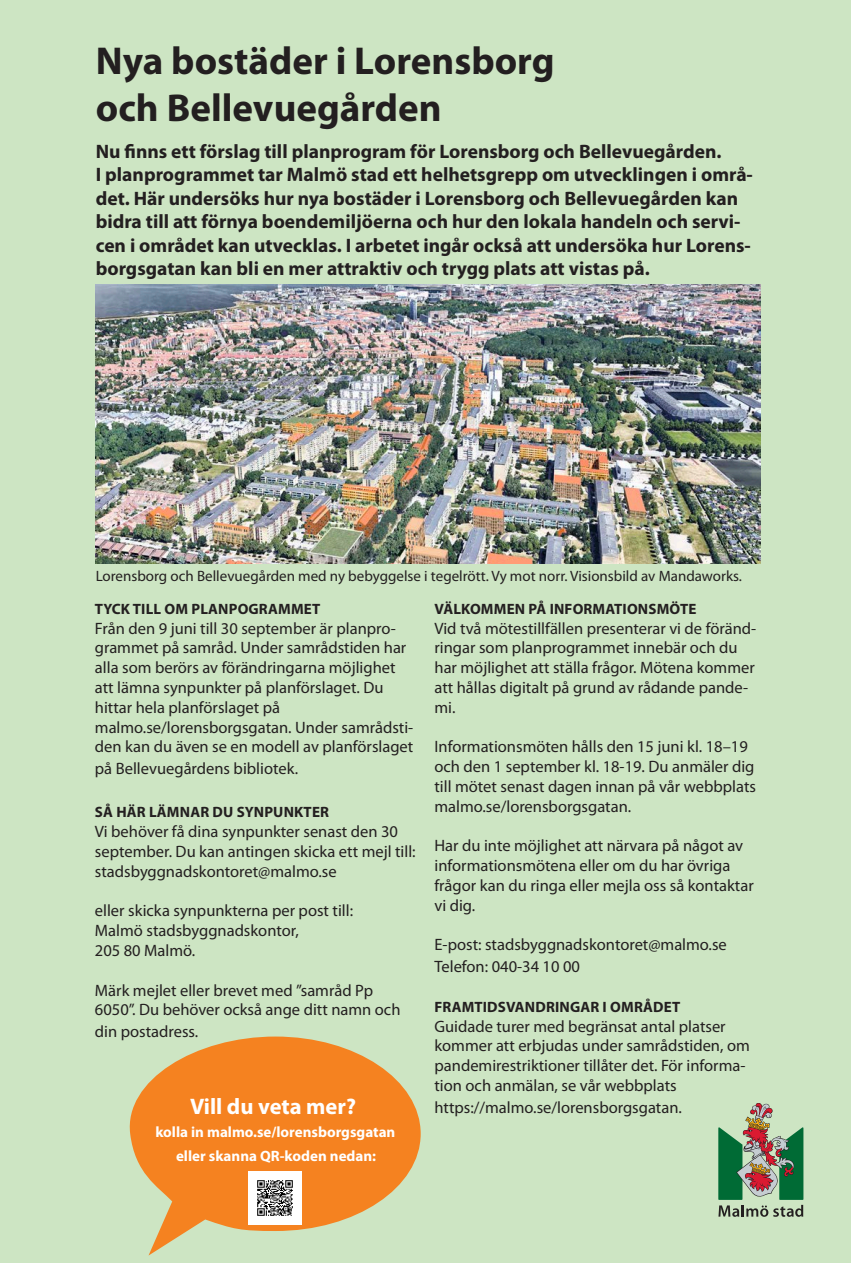
<style>
.page{position:relative;width:851px;height:1263px;background:#fff}
.page>*{position:absolute;margin:0;border:0;box-sizing:border-box;transform-origin:0 0}
.t1{font:700 39px "Myriad Pro";color:#231f20}
.Pratbubbla{font:700 22.5px "Myriad Pro";color:#fff}
.t2{font:700 19.5px/23.4px "Myriad Pro";color:#231f20}
.t3{font:16.5px/19.8px "Myriad Pro";color:#231f20}
.t4{font:700 15px "Myriad Pro";letter-spacing:.01em;color:#231f20}
.t5{font:15px "Myriad Pro";color:#231f20}
.Pratbubbla-2{font:700 15px "Myriad Pro";color:#fff}
</style>
<div class="page">
<div style="left:0;top:0;width:850px;height:1263px;background:#cde5c3"></div>
<svg style="left:129px;top:1036px;width:291px;height:219px;fill:#f58220"></svg>
<img style="left:248px;top:1171px;width:54px;height:54px">
<svg style="left:718px;top:1103px;width:85px;height:114px"></svg>
<img style="left:96px;top:285px;width:664px;height:279px">
<p class="t1" style="left:96px;top:35px;width:460px">Nya bostäder i Lorensborg</p>
<p class="t1" style="left:96px;top:82px;width:347px">och Bellevuegården</p>
<p class="t2" style="left:96px;top:139px;width:627px">Nu finns ett förslag till planprogram för Lorensborg och Bellevuegården.</p>
<p class="t2" style="left:96px;top:162px;width:658px">I planprogrammet tar Malmö stad ett helhetsgrepp om utvecklingen i områ&shy;det. Här undersöks hur nya bostäder i Lorensborg och Bellevuegården kan bidra till att förnya boendemiljöerna och hur den lokala handeln och servi&shy;cen i området kan utvecklas. I arbetet ingår också att undersöka hur Lorens&shy;borgsgatan kan bli en mer attraktiv och trygg plats att vistas på.</p>
<p class="t5" style="left:96px;top:566px;width:647px">Lorensborg och Bellevuegården med ny bebyggelse i tegelrött. Vy mot norr. Visionsbild av Mandaworks.</p>
<p class="t4" style="left:95px;top:599px;width:227px">TYCK TILL OM PLANPOGRAMMET</p>
<p class="t3" style="left:95px;top:618px;width:313px">Från den 9 juni till 30 september är planpro&shy;grammet på samråd. Under samrådstiden har alla som berörs av förändringarna möjlighet att lämna synpunkter på planförslaget. Du hittar hela planförslaget på</p>
<p class="t3" style="left:95px;top:717px;width:320px">malmo.se/lorensborgsgatan. Under samrådsti&shy;den kan du även se en modell av planförslaget</p>
<p class="t3" style="left:95px;top:758px;width:205px">på Bellevuegårdens bibliotek.</p>
<p class="t4" style="left:95px;top:802px;width:236px">SÅ HÄR LÄMNAR DU SYNPUNKTER</p>
<p class="t3" style="left:95px;top:821px;width:322px">Vi behöver få dina synpunkter senast den 30 september. Du kan antingen skicka ett mejl till:</p>
<p class="t3" style="left:95px;top:861px;width:243px">stadsbyggnadskontoret@malmo.se</p>
<p class="t3" style="left:95px;top:900px;width:260px">eller skicka synpunkterna per post till:</p>
<p class="t3" style="left:95px;top:920px;width:205px">Malmö stadsbyggnadskontor,</p>
<p class="t3" style="left:95px;top:940px;width:102px">205 80 Malmö.</p>
<p class="t3" style="left:95px;top:980px;width:307px">Märk mejlet eller brevet med ”samråd Pp<br>6050”. Du behöver också ange ditt namn och</p>
<p class="t3" style="left:95px;top:1021px;width:105px">din postadress.</p>
<p class="Pratbubbla" style="left:190px;top:1092px;width:167px">Vill du veta mer?</p>
<p class="Pratbubbla-2" style="left:155px;top:1122px;width:241px">kolla in malmo.se/lorensborgsgatan</p>
<p class="Pratbubbla-2" style="left:176px;top:1146px;width:202px">eller skanna QR-koden nedan:</p>
<p class="t4" style="left:434px;top:599px;width:263px">VÄLKOMMEN PÅ INFORMATIONSMÖTE</p>
<p class="t3" style="left:434px;top:618px;width:323px">Vid två mötestillfällen presenterar vi de föränd&shy;ringar som planprogrammet innebär och du har möjlighet att ställa frågor. Mötena kommer att hållas digitalt på grund av rådande pande&shy;mi.</p>
<p class="t3" style="left:434px;top:737px;width:323px">Informationsmöten hålls den 15 juni kl. 18–19 och den 1 september kl. 18-19. Du anmäler dig till mötet senast dagen innan på vår webbplats</p>
<p class="t3" style="left:434px;top:796px;width:198px">malmo.se/lorensborgsgatan.</p>
<p class="t3" style="left:434px;top:836px;width:321px">Har du inte möjlighet att närvara på något av informationsmötena eller om du har övriga frågor kan du ringa eller mejla oss så kontaktar vi dig.</p>
<p class="t3" style="left:434px;top:935px;width:294px">E-post: stadsbyggnadskontoret@malmo.se</p>
<p class="t3" style="left:434px;top:956px;width:147px">Telefon: 040-34 10 00</p>
<p class="t4" style="left:434px;top:997px;width:247px">FRAMTIDSVANDRINGAR I OMRÅDET</p>
<p class="t3" style="left:434px;top:1016px;width:317px">Guidade turer med begränsat antal platser kommer att erbjudas under samrådstiden, om pandemirestriktioner tillåter det. För informa&shy;tion och anmälan, se vår webbplats</p>
<p class="t3" style="left:434px;top:1097px;width:249px">https://malmo.se/lorensborgsgatan.</p>
</div>
